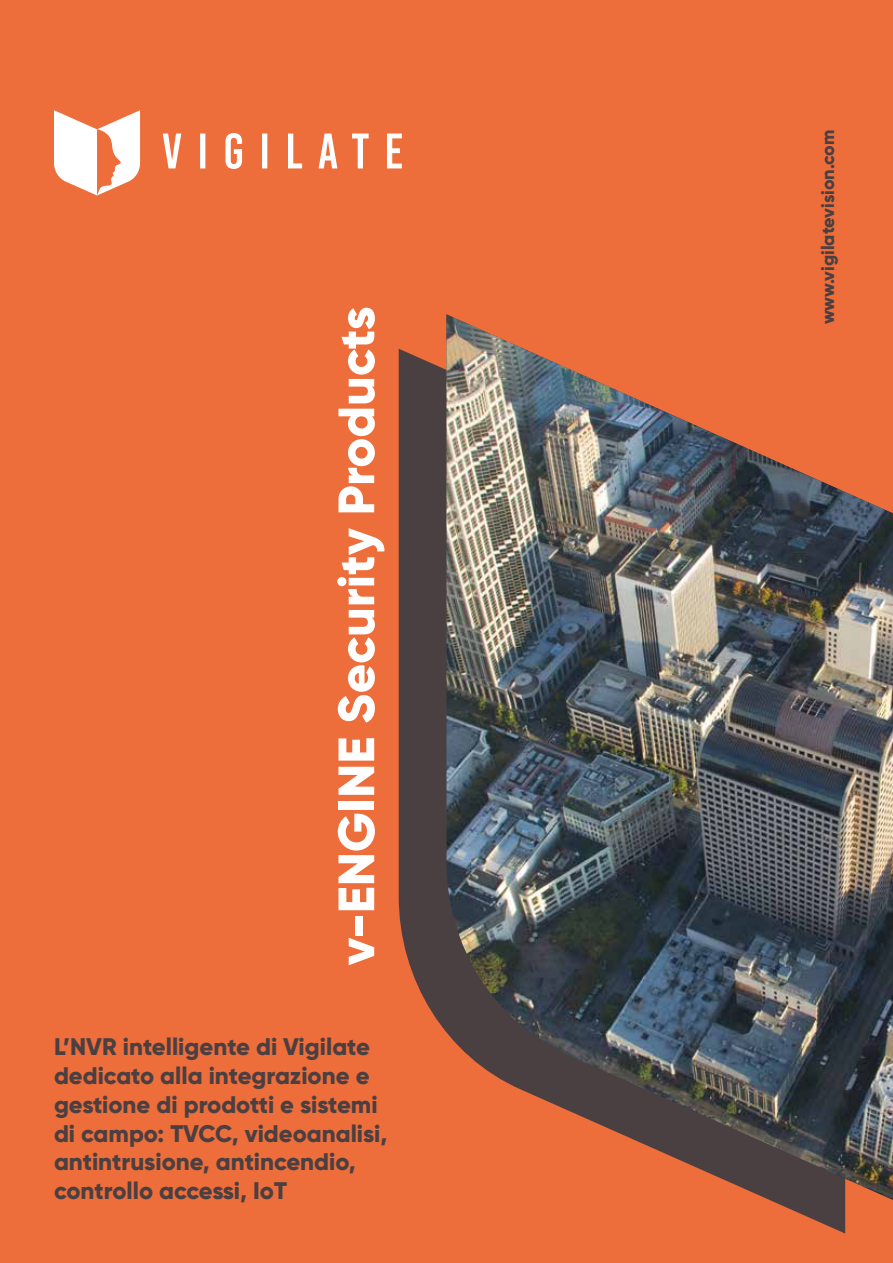
<style>
.page{position:relative;width:893px;height:1263px;background:#ed6d3b}
.page>*{position:absolute;margin:0;border:0;box-sizing:border-box;transform-origin:0 0}
.t1{font:800 51px "Gilroy";color:#fff}
.t2{font:800 24px/28.8px "Gilroy";color:#4a3f41}
.t3{font:800 18px "Gilroy";color:#4a3f41}
</style>
<div class="page">
<svg style="left:399px;top:349px;width:446px;height:884px;fill:#4a3f41"></svg>
<svg style="left:54px;top:110px;width:348px;height:85px"></svg>
<img style="left:446px;top:314px;width:447px;height:886px">
<h1 class="t1" style="left:324px;top:965px;width:660px;rotate:-90deg">v-ENGINE Security Products</h1>
<p class="t2" style="left:54px;top:1032px;width:335px">L’NVR intelligente di Vigilate dedicato alla integrazione e gestione di prodotti e sistemi di campo: TVCC, videoanalisi, antintrusione, antincendio, controllo accessi, IoT</p>
<p class="t3" style="left:816px;top:324px;width:196px;rotate:-90deg">www.vigilatevision.com</p>
</div>
